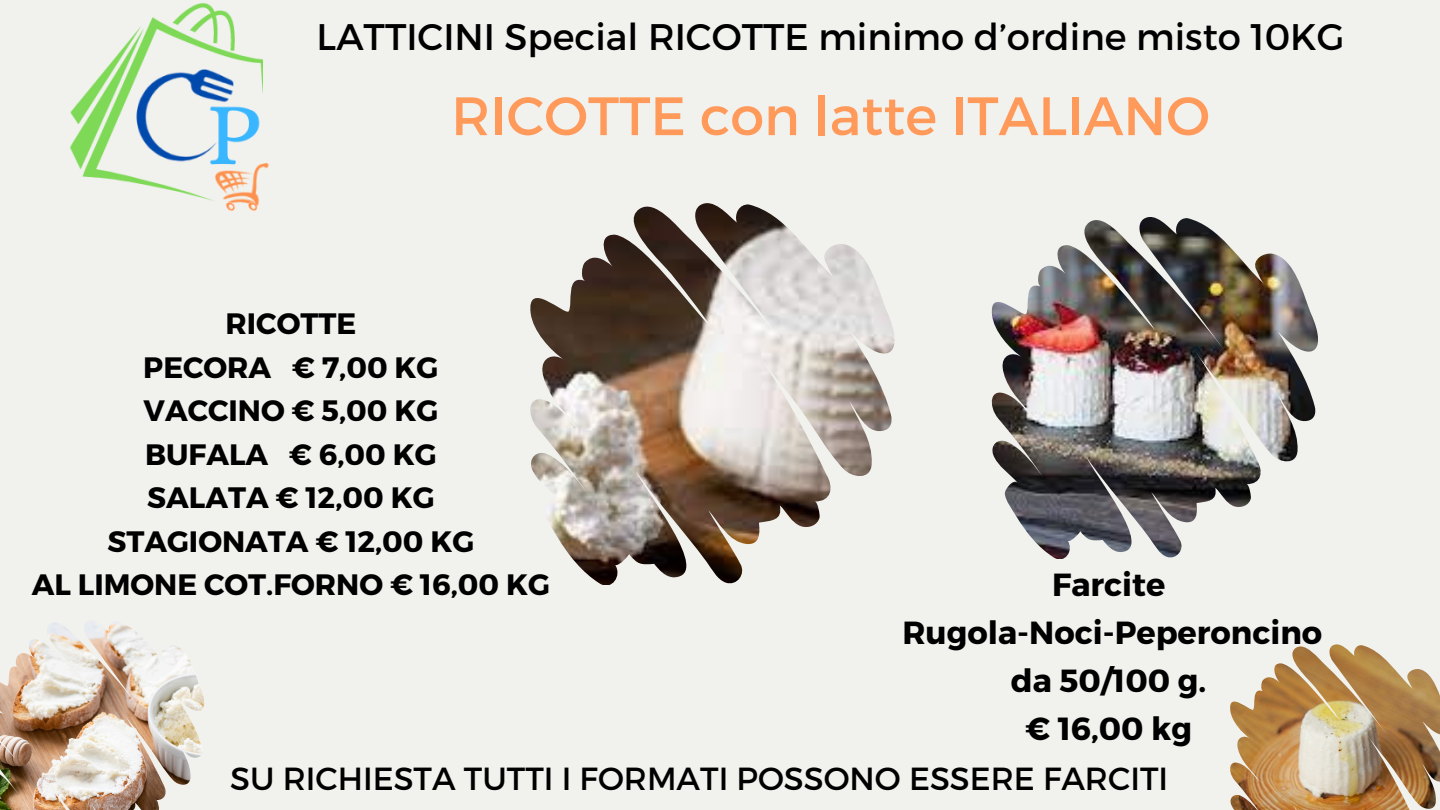
<style>
.page{position:relative;width:1440px;height:810px;background:#f1f1ed}
.page>*{position:absolute;margin:0;border:0;box-sizing:border-box;transform-origin:0 0}
.t1{font:54px "Montserrat";color:#ff9a5b}
.t2{font:37px "Montserrat";color:#000}
.t3{font:700 32px "Montserrat";color:#000}
.t4{font:32px "Montserrat";color:#000}
.t5{font:700 29.5px/43.5px "Montserrat";color:#000;text-align:center}
</style>
<div class="page">
<img style="left:991px;top:217px;width:327px;height:342px">
<img style="left:70px;top:3px;width:199px;height:208px">
<img style="left:0;top:623px;width:205px;height:187px">
<img style="left:530px;top:203px;width:365px;height:382px">
<img style="left:1230px;top:644px;width:210px;height:166px">
<h4 class="t2" style="left:317px;top:12px;width:1029px">LATTICINI Special RICOTTE minimo d’ordine misto 10KG</h4>
<p class="t1" style="left:451px;top:81px;width:760px">RICOTTE con latte ITALIANO</p>
<p class="t5" style="left:32px;top:300px;width:520px">RICOTTE<br>PECORA € 7,00 KG<br>VACCINO € 5,00 KG<br>BUFALA € 6,00 KG<br>SALATA € 12,00 KG<br>STAGIONATA € 12,00 KG<br>AL LIMONE COT.FORNO € 16,00 KG</p>
<p class="t3" style="left:1052px;top:563px;width:115px">Farcite</p>
<p class="t3" style="left:902px;top:611px;width:421px">Rugola-Noci-Peperoncino</p>
<p class="t3" style="left:1011px;top:659px;width:197px">da 50/100 g.</p>
<p class="t3" style="left:1025px;top:707px;width:168px">€ 16,00 kg</p>
<h1 class="t4" style="left:230px;top:758px;width:939px">SU RICHIESTA TUTTI I FORMATI POSSONO ESSERE FARCITI</h1>
</div>
